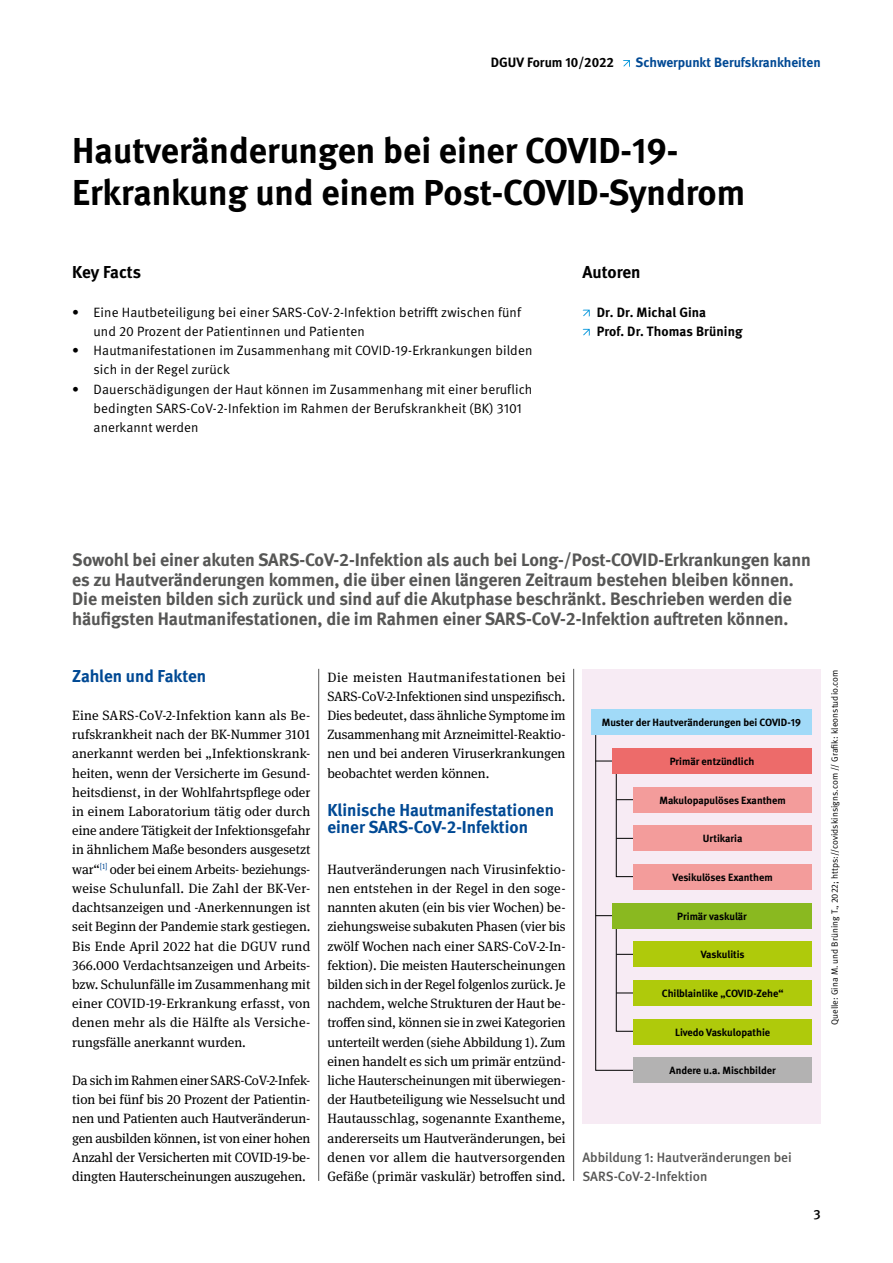
<style>
.page{position:relative;width:893px;height:1263px;background:#fff}
.page>*{position:absolute;margin:0;border:0;box-sizing:border-box;transform-origin:0 0}
.t1{font:700 36px/42px "DGUV Meta";color:#000}
.Anleser_bold_12pt{font:700 18px/19.5px "DGUV Meta";letter-spacing:-.005em;color:#575756}
.t2{font:700 17.25px/16.5px "DGUV Meta";color:#004994}
.t3{font:700 17.25px "DGUV Meta";color:#000}
.Fließtext_book_9pt{font:13.5px/19.2px "DGUV Meta Serif";color:#000;text-align:justify}
.t4{font:13.5px/19.2px "DGUV Meta";letter-spacing:.01em;color:#000}
.Autoren_Name_bold_9p{font:700 13.5px "DGUV Meta";letter-spacing:.005em;color:#000}
.t5{font:500 13.5px/19.2px "DGUV Meta";color:#575756}
.t6{font:700 13.5px "DGUV Meta";color:#004994}
.t7{font:500 13.5px "DGUV Meta";color:#000}
.t8{font:700 10.5px "DGUV Meta";color:#000}
.t9{font:9px "DGUV Meta";letter-spacing:.01em;color:#000}
</style>
<div class="page">
<svg style="left:623px;top:60px;width:7px;height:7px"></svg>
<svg style="left:583px;top:310px;width:7px;height:7px"></svg>
<svg style="left:583px;top:329px;width:7px;height:7px"></svg>
<hr style="left:318px;top:669px;width:1px;height:512px;background:#575756">
<hr style="left:573px;top:669px;width:1px;height:512px;background:#575756">
<div style="left:583px;top:669px;width:238px;height:454px;background:#f7ebf4"></div>
<svg style="left:595px;top:735px;width:59px;height:336px"></svg>
<div style="left:591px;top:709px;width:221px;height:26px;background:#a1daf8"></div>
<div style="left:634px;top:787px;width:178px;height:25px;background:#f39c9b"></div>
<div style="left:634px;top:825px;width:178px;height:26px;background:#f39c9b"></div>
<div style="left:634px;top:941px;width:178px;height:26px;background:#afca0b"></div>
<div style="left:634px;top:980px;width:178px;height:26px;background:#afca0b"></div>
<div style="left:634px;top:864px;width:178px;height:26px;background:#f39c9b"></div>
<div style="left:634px;top:1057px;width:178px;height:26px;background:#b3b2b2"></div>
<div style="left:612px;top:748px;width:200px;height:26px;background:#ed6b6a"></div>
<div style="left:634px;top:1019px;width:178px;height:25px;background:#afca0b"></div>
<div style="left:612px;top:903px;width:200px;height:25px;background:#8ab920"></div>
<h1 class="Autoren_Name_bold_9p" style="left:491px;top:54px;width:125px">DGUV Forum 10/2022</h1>
<h2 class="t6" style="left:635px;top:54px;width:187px">Schwerpunkt Berufskrankheiten</h2>
<h3 class="t1" style="left:72px;top:131px;width:675px">Hautveränderungen bei einer COVID-19-<br>Erkrankung und einem Post-COVID-Syndrom</h3>
<h4 class="t3" style="left:72px;top:262px;width:70px">Key Facts</h4>
<p class="t4" style="left:94px;top:303px;width:429px;text-indent:-21px">• Eine Hautbeteiligung bei einer SARS-CoV-2-Infektion betrifft zwischen fünf und 20 Prozent der Patientinnen und Patienten</p>
<p class="t4" style="left:94px;top:341px;width:440px;text-indent:-21px">• Hautmanifestationen im Zusammenhang mit COVID-19-Erkrankungen bilden sich in der Regel zurück</p>
<p class="t4" style="left:94px;top:380px;width:440px;text-indent:-21px">• Dauerschädigungen der Haut können im Zusammenhang mit einer beruflich bedingten SARS-CoV-2-Infektion im Rahmen der Berufskrankheit (BK) 3101 anerkannt werden</p>
<h4 class="t3" style="left:583px;top:262px;width:60px">Autoren</h4>
<p class="Autoren_Name_bold_9p" style="left:597px;top:304px;width:111px">Dr. Dr. Michal Gina</p>
<p class="Autoren_Name_bold_9p" style="left:597px;top:323px;width:147px">Prof. Dr. Thomas Brüning</p>
<p class="Anleser_bold_12pt" style="left:72px;top:551px;width:740px">Sowohl bei einer akuten SARS-CoV-2-Infektion als auch bei Long-/Post-COVID-Erkrankungen kann es zu Hautveränderungen kommen, die über einen längeren Zeitraum bestehen bleiben können.<br>Die meisten bilden sich zurück und sind auf die Akutphase beschränkt. Beschrieben werden die häufigsten Hautmanifestationen, die im Rahmen einer SARS-CoV-2-Infektion auftreten können.</p>
<h4 class="t2" style="left:72px;top:668px;width:136px">Zahlen und Fakten</h4>
<p class="Fließtext_book_9pt" style="left:72px;top:706px;width:240px">Eine SARS-CoV-2-Infektion kann als Be&shy;rufskrankheit nach der BK-Nummer 3101 anerkannt werden bei „Infektionskrank&shy;heiten, wenn der Versicherte im Gesund&shy;heitsdienst, in der Wohlfahrtspflege oder in einem Laboratorium tätig oder durch eine andere Tätigkeit der Infektionsgefahr in ähnlichem Maße besonders ausgesetzt war“<sup>[1]</sup> oder bei einem Arbeits- beziehungs&shy;weise Schulunfall. Die Zahl der BK-Ver&shy;dachtsanzeigen und -Anerkennungen ist seit Beginn der Pandemie stark gestiegen.<br>Bis Ende April 2022 hat die DGUV rund 366.000 Verdachtsanzeigen und Arbeits&shy;bzw. Schulunfälle im Zusammenhang mit einer COVID-19-Erkrankung erfasst, von denen mehr als die Hälfte als Versiche&shy;rungsfälle anerkannt wurden.</p>
<p class="Fließtext_book_9pt" style="left:72px;top:1071px;width:240px">Da sich im Rahmen einer SARS-CoV-2-Infek&shy;tion bei fünf bis 20 Prozent der Patientin&shy;nen und Patienten auch Hautveränderun&shy;gen ausbilden können, ist von einer hohen Anzahl der Versicherten mit COVID-19-be&shy;dingten Hauterscheinungen auszugehen.</p>
<p class="Fließtext_book_9pt" style="left:327px;top:668px;width:240px">Die meisten Hautmanifestationen bei SARS-CoV-2-Infektionen sind unspezifisch.<br>Dies bedeutet, dass ähnliche Symptome im Zusammenhang mit Arzneimittel-Reaktio&shy;nen und bei anderen Viruserkrankungen beobachtet werden können.</p>
<h4 class="t2" style="left:327px;top:802px;width:228px">Klinische Hautmanifestationen einer SARS-CoV-2-Infektion</h4>
<p class="Fließtext_book_9pt" style="left:327px;top:860px;width:240px">Hautveränderungen nach Virusinfektio&shy;nen entstehen in der Regel in den soge&shy;nannten akuten (ein bis vier Wochen) be&shy;ziehungsweise subakuten Phasen (vier bis zwölf Wochen nach einer SARS-CoV-2-In&shy;fektion). Die meisten Hauterscheinungen bilden sich in der Regel folgenlos zurück. Je nachdem, welche Strukturen der Haut be&shy;troffen sind, können sie in zwei Kategorien unterteilt werden (siehe Abbildung 1). Zum einen handelt es sich um primär entzünd&shy;liche Hauterscheinungen mit überwiegen&shy;der Hautbeteiligung wie Nesselsucht und Hautausschlag, sogenannte Exantheme, andererseits um Hautveränderungen, bei denen vor allem die hautversorgenden Gefäße (primär vaskulär) betroffen sind.</p>
<p class="t8" style="left:602px;top:716px;width:201px">Muster der Hautveränderungen bei COVID-19</p>
<p class="t8" style="left:670px;top:755px;width:86px">Primär entzündlich</p>
<p class="t8" style="left:659px;top:794px;width:128px">Makulopapulöses Exanthem</p>
<p class="t8" style="left:703px;top:832px;width:41px">Urtikaria</p>
<p class="t8" style="left:673px;top:871px;width:102px">Vesikulöses Exanthem</p>
<p class="t8" style="left:677px;top:910px;width:71px">Primär vaskulär</p>
<p class="t8" style="left:701px;top:948px;width:45px">Vaskulitis</p>
<p class="t8" style="left:662px;top:987px;width:123px">Chilblainlike „COVID-Zehe“</p>
<p class="t8" style="left:675px;top:1026px;width:97px">Livedo Vaskulopathie</p>
<p class="t8" style="left:670px;top:1064px;width:108px">Andere u.a. Mischbilder</p>
<p class="t9" style="left:829px;top:1025px;width:357px;rotate:-90deg">Quelle: Gina M. und Brüning T., 2022; https://covidskinsigns.com // Grafik: kleonstudio.com</p>
<p class="t5" style="left:583px;top:1148px;width:211px">Abbildung 1: Hautveränderungen bei<br>SARS-CoV-2-Infektion</p>
<p class="t7" style="left:813px;top:1207px;width:9px">3</p>
</div>
